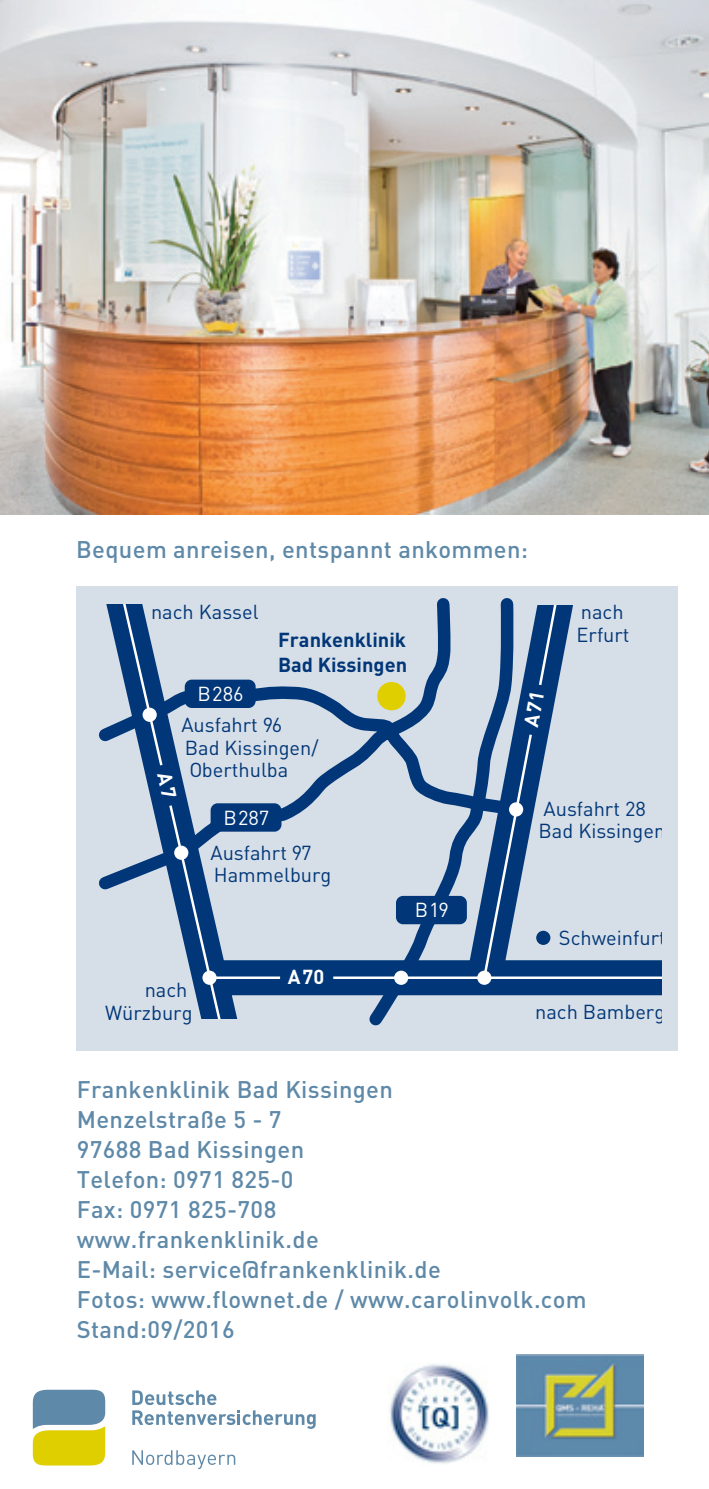
<style>
.page{position:relative;width:709px;height:1489px;background:#fff}
.page>*{position:absolute;margin:0;border:0;box-sizing:border-box;transform-origin:0 0}
._14_Rückseitentext{font:500 23.75px/30px "DIN";letter-spacing:.015em;color:#5f89a8}
.t1{font:20px/22.5px "DIN";color:#013778}
.t2{font:700 20px/25.2px "DIN";color:#013778}
.t3{font:20px "DIN";color:#fff}
.t4{font:700 20px "DIN";color:#fff}
</style>
<div class="page">
<div style="left:76px;top:586px;width:601px;height:465px;background:#d6dee7"></div>
<svg style="left:120px;top:598px;width:541px;height:428px"></svg>
<div style="left:477px;top:970px;width:14px;height:14px;background:#fff;border-radius:50%"></div>
<div style="left:394px;top:970px;width:14px;height:14px;background:#fff;border-radius:50%"></div>
<div style="left:202px;top:970px;width:15px;height:14px;background:#fff;border-radius:50%"></div>
<div style="left:174px;top:845px;width:14px;height:14px;background:#fff;border-radius:50%"></div>
<div style="left:143px;top:707px;width:14px;height:14px;background:#fff;border-radius:50%"></div>
<svg style="left:464px;top:789px;width:65px;height:34px"></svg>
<div style="left:509px;top:802px;width:14px;height:14px;background:#fff;border-radius:50%"></div>
<div style="left:95px;top:590px;width:70px;height:14px;background:#d6dee7"></div>
<div style="left:526px;top:590px;width:70px;height:14px;background:#d6dee7"></div>
<div style="left:197px;top:1019px;width:56px;height:27px;background:#d6dee7"></div>
<img style="left:517px;top:1354px;width:126px;height:102px">
<img style="left:0;top:0;width:709px;height:514px">
<svg style="left:33px;top:1389px;width:72px;height:76px;background:#a8b466"></svg>
<svg style="left:132px;top:1390px;width:84px;height:14px"></svg>
<svg style="left:132px;top:1410px;width:184px;height:18px"></svg>
<svg style="left:132px;top:1450px;width:103px;height:18px"></svg>
<img style="left:390px;top:1364px;width:99px;height:100px">
<svg style="left:157px;top:771px;width:20px;height:27px"></svg>
<svg style="left:524px;top:693px;width:20px;height:35px"></svg>
<p class="_14_Rückseitentext" style="left:76px;top:534px;width:453px">Bequem anreisen, entspannt ankommen:</p>
<p class="t1" style="left:151px;top:600px;width:109px">nach Kassel</p>
<p class="t3" style="left:198px;top:680px;width:47px">B286</p>
<p class="t2" style="left:278px;top:626px;width:131px">Frankenklinik<br>Bad Kissingen</p>
<p class="t1" style="left:181px;top:712px;width:139px">Ausfahrt 96<br>Bad Kissingen/<br>Oberthulba</p>
<p class="t3" style="left:223px;top:804px;width:47px">B287</p>
<p class="t1" style="left:210px;top:840px;width:122px">Ausfahrt 97<br>Hammelburg</p>
<p class="t3" style="left:415px;top:896px;width:36px">B19</p>
<p class="t1" style="left:105px;top:977px;width:89px;text-align:right">nach<br>Würzburg</p>
<p class="t4" style="left:288px;top:963px;width:38px">A70</p>
<p class="t1" style="left:576px;top:599px;width:55px">nach<br>Erfurt</p>
<p class="t1" style="left:538px;top:796px;width:128px">Ausfahrt 28<br>Bad Kissingen</p>
<p class="t1" style="left:559px;top:925px;width:108px">Schweinfurt</p>
<p class="t1" style="left:535px;top:1000px;width:132px">nach Bamberg</p>
<p class="_14_Rückseitentext" style="left:77px;top:1073px;width:511px">Frankenklinik Bad Kissingen<br>Menzelstraße 5 - 7<br>97688 Bad Kissingen<br>Telefon: 0971 825-0<br>Fax: 0971 825-708<br>www.frankenklinik.de<br>E-Mail: service@frankenklinik.de<br>Fotos: www.flownet.de / www.carolinvolk.com<br>Stand:09/2016</p>
</div>
